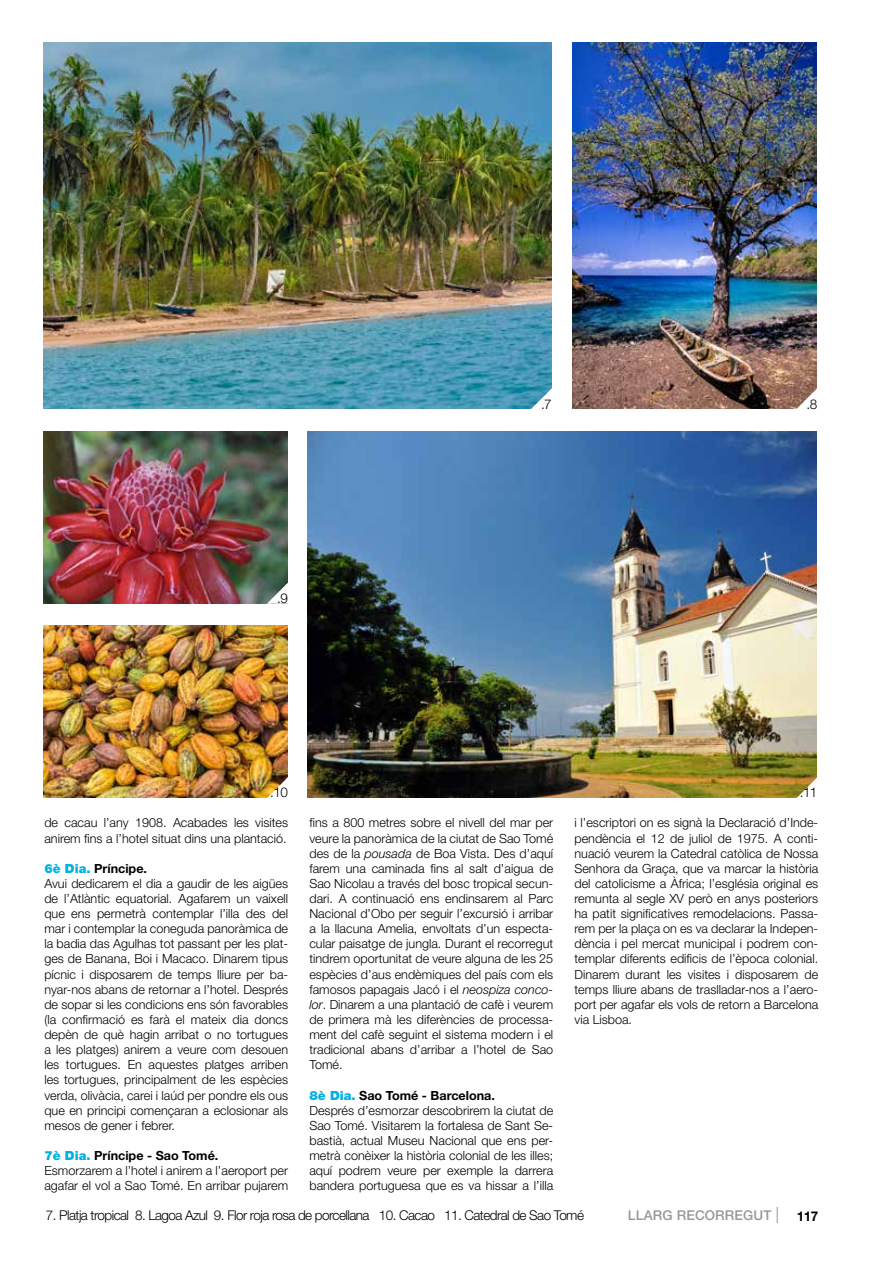
<style>
.page{position:relative;width:893px;height:1263px;background:#fff}
.page>*{position:absolute;margin:0;border:0;box-sizing:border-box;transform-origin:0 0}
.t1{font:300 13.5px "Helvetica Neue LT Std";letter-spacing:-.04em;color:#000}
.t2{font:500 13.5px "Helvetica Neue LT Std";letter-spacing:.01em;color:#98989a}
.t3{font:300 12.6px/15.1px "Helvetica Neue LT Std";color:#000}
.s1{font-weight:900;color:#00b0e1}
.s2{font-weight:700}
.s3{font-style:italic}
.s4{font-weight:100;font-size:22.5px}
.s5{font-weight:700;color:#000}
</style>
<div class="page">
<img style="left:43px;top:43px;width:508px;height:365px">
<img style="left:308px;top:431px;width:509px;height:366px">
<img style="left:573px;top:43px;width:244px;height:365px">
<img style="left:43px;top:626px;width:244px;height:171px">
<img style="left:43px;top:431px;width:244px;height:172px">
<svg style="left:796px;top:775px;width:21px;height:23px"></svg>
<svg style="left:796px;top:386px;width:21px;height:23px"></svg>
<svg style="left:267px;top:775px;width:21px;height:23px"></svg>
<svg style="left:267px;top:581px;width:21px;height:23px"></svg>
<svg style="left:531px;top:386px;width:21px;height:23px"></svg>
<p class="t1" style="left:277px;top:590px;width:12px">.9</p>
<p class="t1" style="left:541px;top:395px;width:12px">.7</p>
<p class="t1" style="left:807px;top:395px;width:12px">.8</p>
<p class="t1" style="left:270px;top:784px;width:19px">.10</p>
<p class="t3" style="left:44px;top:815px;width:245px">de cacau l’any 1908. Acabades les visites anirem fins a l’hotel situat dins una plantació.</p>
<p class="t3" style="left:44px;top:860px;width:245px"><span class="s1">6è Dia.</span> <span class="s2">Príncipe.<br></span>Avui dedicarem el dia a gaudir de les aigües de l’Atlàntic equatorial. Agafarem un vaixell que ens permetrà contemplar l’illa des del mar i contemplar la coneguda panoràmica de la badia das Agulhas tot passant per les plat&shy;ges de Banana, Boi i Macaco. Dinarem tipus pícnic i disposarem de temps lliure per ba&shy;nyar-nos abans de retornar a l’hotel. Després de sopar si les condicions ens són favorables (la confirmació es farà el mateix dia doncs depèn de què hagin arribat o no tortugues a les platges) anirem a veure com desouen les tortugues. En aquestes platges arriben les tortugues, principalment de les espècies verda, olivàcia, carei i laúd per pondre els ous que en principi començaran a eclosionar als mesos de gener i febrer.</p>
<p class="t3" style="left:44px;top:1148px;width:245px"><span class="s1">7è Dia.</span> <span class="s2">Príncipe - Sao Tomé.<br></span>Esmorzarem a l’hotel i anirem a l’aeroport per agafar el vol a Sao Tomé. En arribar pujarem</p>
<p class="t3" style="left:309px;top:815px;width:245px;text-align:justify">fins a 800 metres sobre el nivell del mar per veure la panoràmica de la ciutat de Sao Tomé des de la <span class="s3">pousada</span> de Boa Vista. Des d’aquí farem una caminada fins al salt d’aigua de Sao Nicolau a través del bosc tropical secun&shy;dari. A continuació ens endinsarem al Parc Nacional d’Obo per seguir l’excursió i arribar a la llacuna Amelia, envoltats d’un especta&shy;cular paisatge de jungla. Durant el recorregut tindrem oportunitat de veure alguna de les 25 espècies d’aus endèmiques del país com els famosos papagais Jacó i el <span class="s3">neospiza conco&shy;lor</span>. Dinarem a una plantació de cafè i veurem de primera mà les diferències de processa&shy;ment del cafè seguint el sistema modern i el tradicional abans d’arribar a l’hotel de Sao Tomé.</p>
<p class="t3" style="left:309px;top:1087px;width:245px"><span class="s1">8è Dia.</span> <span class="s2">Sao Tomé - Barcelona.<br></span>Després d’esmorzar descobrirem la ciutat de Sao Tomé. Visitarem la fortalesa de Sant Se&shy;bastià, actual Museu Nacional que ens per&shy;metrà conèixer la història colonial de les illes; aquí podrem veure per exemple la darrera bandera portuguesa que es va hissar a l’illa</p>
<p class="t1" style="left:800px;top:784px;width:19px">.11</p>
<p class="t3" style="left:574px;top:815px;width:245px;text-align:justify">i l’escriptori on es signà la Declaració d’Inde&shy;pendència el 12 de juliol de 1975. A conti&shy;nuació veurem la Catedral catòlica de Nossa Senhora da Graça, que va marcar la història del catolicisme a Àfrica; l’església original es remunta al segle XV però en anys posteriors ha patit significatives remodelacions. Passa&shy;rem per la plaça on es va declarar la Indepen&shy;dència i pel mercat municipal i podrem con&shy;templar diferents edificis de l’època colonial.<br>Dinarem durant les visites i disposarem de temps lliure abans de traslladar-nos a l’aero&shy;port per agafar els vols de retorn a Barcelona via Lisboa.</p>
<p class="t1" style="left:46px;top:1207px;width:540px">7. Platja tropical 8. Lagoa Azul 9. Flor roja rosa de porcellana 10. Cacao 11. Catedral de Sao Tomé</p>
<p class="t2" style="left:628px;top:1207px;width:192px">LLARG RECORREGUT <span class="s4">I</span> <span class="s5">117</span></p>
</div>
